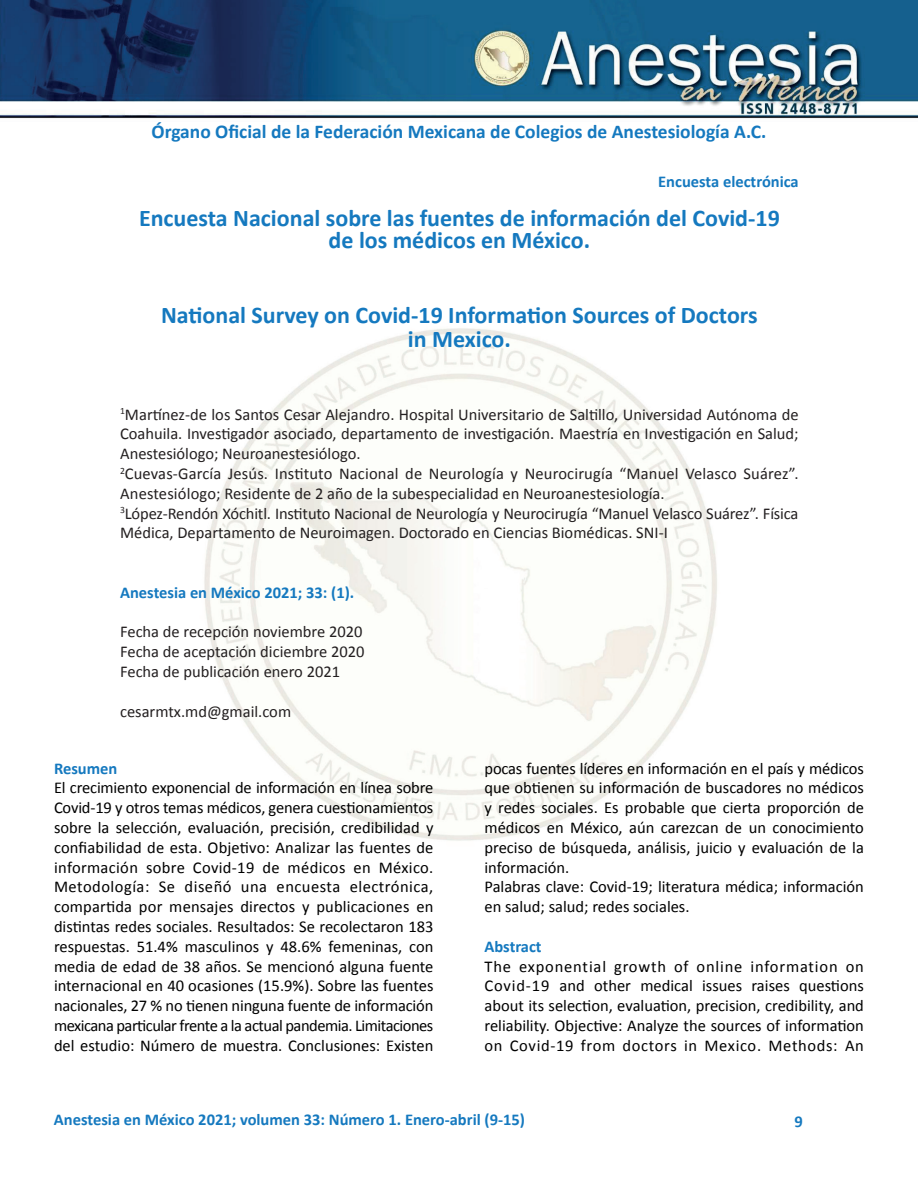
<style>
.page{position:relative;width:918px;height:1188px;background:#fff}
.page>*{position:absolute;margin:0;border:0;box-sizing:border-box;transform-origin:0 0}
.t1{font:700 24px/22.5px "Calibri";color:#1579bf;text-align:center}
.t2{font:700 19.5px "Calibri";color:#1579bf}
.t3{font:16.5px/19.8px "Calibri";color:#000;text-align:justify}
.t4{font:16.5px/19.8px "Calibri";color:#231f20}
.t5{font:700 16.5px "Calibri";color:#1579bf}
</style>
<div class="page">
<img style="left:0;top:0;width:918px;height:119px">
<img style="left:204px;top:328px;width:513px;height:513px">
<p class="t2" style="left:152px;top:117px;width:616px">Órgano Oficial de la Federación Mexicana de Colegios de Anestesiología A.C.</p>
<p class="t5" style="left:658px;top:169px;width:142px">Encuesta electrónica</p>
<h1 class="t1" style="left:139px;top:206px;width:642px">Encuesta Nacional sobre las fuentes de información del Covid-19 de los médicos en México.</h1>
<h1 class="t1" style="left:161px;top:302px;width:598px;line-height:24px">National Survey on Covid-19 Information Sources of Doctors in Mexico.</h1>
<p class="t4" style="left:120px;top:404px;width:680px"><sup>1</sup>Martínez-de los Santos Cesar Alejandro. Hospital Universitario de Saltillo, Universidad Autónoma de Coahuila. Investigador asociado, departamento de investigación. Maestría en Investigación en Salud; Anestesiólogo; Neuroanestesiólogo.<br><sup>2</sup>Cuevas-García Jesús. Instituto Nacional de Neurología y Neurocirugía “Manuel Velasco Suárez”.<br>Anestesiólogo; Residente de 2 año de la subespecialidad en Neuroanestesiología.<br><sup>3</sup>López-Rendón Xóchitl. Instituto Nacional de Neurología y Neurocirugía “Manuel Velasco Suárez”. Física Médica, Departamento de Neuroimagen. Doctorado en Ciencias Biomédicas. SNI-I</p>
<p class="t5" style="left:120px;top:581px;width:236px">Anestesia en México 2021; 33: (1).</p>
<p class="t4" style="left:120px;top:621px;width:246px">Fecha de recepción noviembre 2020<br>Fecha de aceptación diciembre 2020<br>Fecha de publicación enero 2021</p>
<p class="t4" style="left:120px;top:701px;width:173px">cesarmtx.md@gmail.com</p>
<p class="t5" style="left:54px;top:756px;width:65px">Resumen</p>
<p class="t3" style="left:54px;top:777px;width:381px">El crecimiento exponencial de información en línea sobre Covid-19 y otros temas médicos, genera cuestionamientos sobre la selección, evaluación, precisión, credibilidad y confiabilidad de esta. Objetivo: Analizar las fuentes de información sobre Covid-19 de médicos en México.<br>Metodología: Se diseñó una encuesta electrónica, compartida por mensajes directos y publicaciones en distintas redes sociales. Resultados: Se recolectaron 183 respuestas. 51.4% masculinos y 48.6% femeninas, con media de edad de 38 años. Se mencionó alguna fuente internacional en 40 ocasiones (15.9%). Sobre las fuentes nacionales, 27 % no tienen ninguna fuente de información mexicana particular frente a la actual pandemia. Limitaciones del estudio: Número de muestra. Conclusiones: Existen</p>
<p class="t3" style="left:485px;top:757px;width:381px;text-align:left">pocas fuentes líderes en información en el país y médicos que obtienen su información de buscadores no médicos y redes sociales. Es probable que cierta proporción de médicos en México, aún carezcan de un conocimiento preciso de búsqueda, análisis, juicio y evaluación de la información.<br>Palabras clave: Covid-19; literatura médica; información en salud; salud; redes sociales.</p>
<p class="t5" style="left:485px;top:935px;width:59px">Abstract</p>
<p class="t3" style="left:485px;top:955px;width:381px">The exponential growth of online information on Covid-19 and other medical issues raises questions about its selection, evaluation, precision, credibility, and reliability. Objective: Analyze the sources of information on Covid-19 from doctors in Mexico. Methods: An</p>
<p class="t5" style="left:54px;top:1108px;width:472px">Anestesia en México 2021; volumen 33: Número 1. Enero-abril (9-15)</p>
<p class="t5" style="left:795px;top:1110px;width:10px">9</p>
</div>
